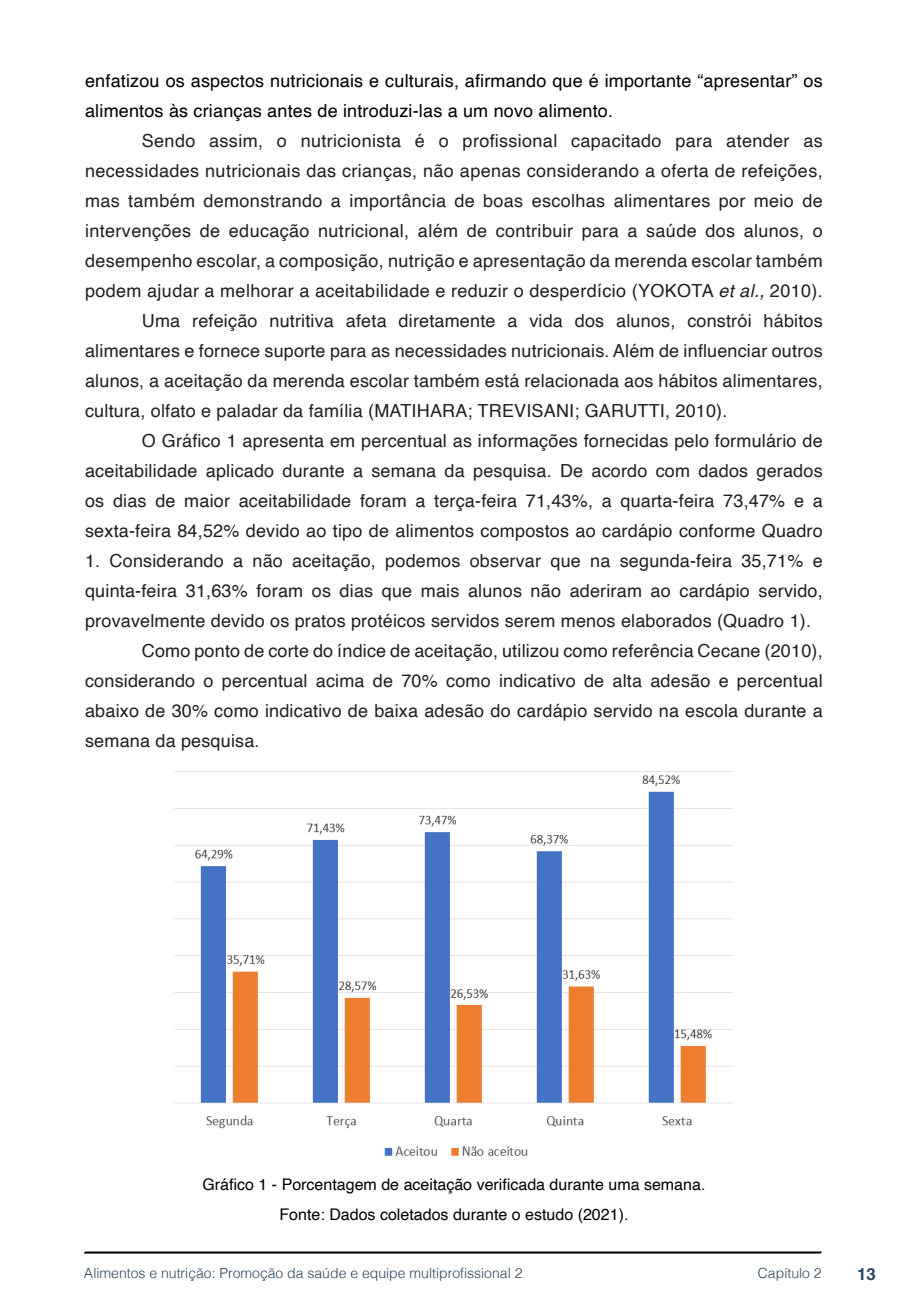
<style>
.page{position:relative;width:908px;height:1304px;background:#fff}
.page>*{position:absolute;margin:0;border:0;box-sizing:border-box;transform-origin:0 0}
.txt{font:18px/30px "Helvetica";letter-spacing:.01em;color:#231f20;text-align:justify}
.txt-2{font:18px/30px "Helvetica";letter-spacing:.01em;color:#000}
.t1{font:700 16.8px "Helvetica";color:#2a435e}
.imagens_graf_tab{font:16px "Helvetica";color:#000}
.t2{font:300 14px "Helvetica";color:#2a435e}
.s1{font-style:italic}
</style>
<div class="page">
<svg style="left:84px;top:1251px;width:737px;height:3px;background:#515151"></svg>
<img style="left:174px;top:771px;width:559px;height:385px">
<p class="txt-2" style="left:85px;top:66px;width:738px">enfatizou os aspectos nutricionais e culturais, afirmando que é importante “apresentar” os alimentos às crianças antes de introduzi-las a um novo alimento.</p>
<p class="txt" style="left:85px;top:126px;width:739px;text-indent:57px">Sendo assim, o nutricionista é o profissional capacitado para atender as necessidades nutricionais das crianças, não apenas considerando a oferta de refeições, mas também demonstrando a importância de boas escolhas alimentares por meio de intervenções de educação nutricional, além de contribuir para a saúde dos alunos, o desempenho escolar, a composição, nutrição e apresentação da merenda escolar também podem ajudar a melhorar a aceitabilidade e reduzir o desperdício (YOKOTA <span class="s1">et al.,</span> 2010).</p>
<p class="txt" style="left:85px;top:306px;width:738px;text-indent:57px">Uma refeição nutritiva afeta diretamente a vida dos alunos, constrói hábitos alimentares e fornece suporte para as necessidades nutricionais. Além de influenciar outros alunos, a aceitação da merenda escolar também está relacionada aos hábitos alimentares, cultura, olfato e paladar da família (MATIHARA; TREVISANI; GARUTTI, 2010).</p>
<p class="txt" style="left:85px;top:426px;width:738px;text-indent:57px">O Gráfico 1 apresenta em percentual as informações fornecidas pelo formulário de aceitabilidade aplicado durante a semana da pesquisa. De acordo com dados gerados os dias de maior aceitabilidade foram a terça-feira 71,43%, a quarta-feira 73,47% e a sexta-feira 84,52% devido ao tipo de alimentos compostos ao cardápio conforme Quadro</p>
<p class="txt" style="left:85px;top:546px;width:738px">1. Considerando a não aceitação, podemos observar que na segunda-feira 35,71% e quinta-feira 31,63% foram os dias que mais alunos não aderiram ao cardápio servido, provavelmente devido os pratos protéicos servidos serem menos elaborados (Quadro 1).</p>
<p class="txt" style="left:85px;top:636px;width:738px;text-indent:57px">Como ponto de corte do índice de aceitação, utilizou como referência Cecane (2010), considerando o percentual acima de 70% como indicativo de alta adesão e percentual abaixo de 30% como indicativo de baixa adesão do cardápio servido na escola durante a semana da pesquisa.</p>
<p class="imagens_graf_tab" style="left:202px;top:1172px;width:504px">Gráfico 1 - Porcentagem de aceitação verificada durante uma semana.</p>
<p class="imagens_graf_tab" style="left:279px;top:1202px;width:350px">Fonte: Dados coletados durante o estudo (2021).</p>
<p class="t2" style="left:84px;top:1261px;width:440px">Alimentos e nutrição: Promoção da saúde e equipe multiprofissional 2</p>
<p class="t2" style="left:757px;top:1261px;width:65px">Capítulo 2</p>
<p class="t1" style="left:856px;top:1264px;width:20px">13</p>
</div>
